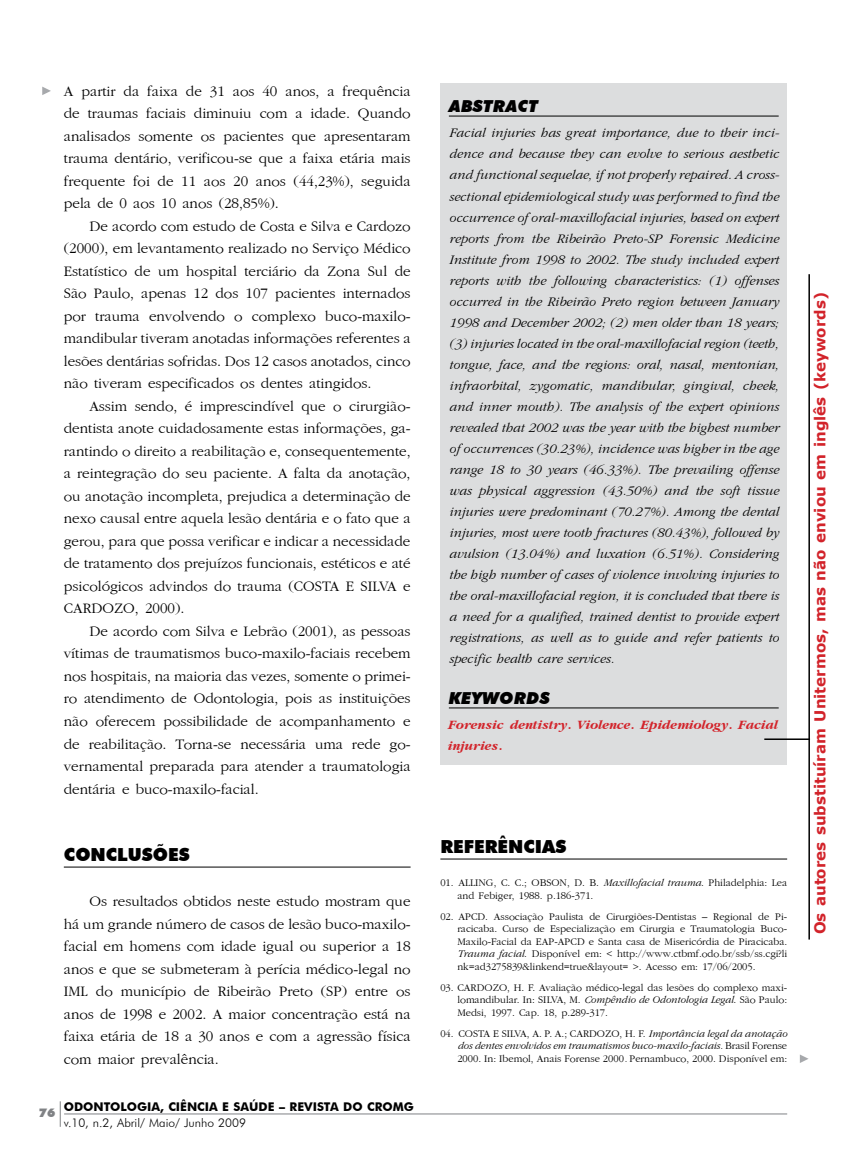
<style>
.page{position:relative;width:851px;height:1170px;background:#fff}
.page>*{position:absolute;margin:0;border:0;box-sizing:border-box;transform-origin:0 0}
.t1{font:900 18px "Futura BT";color:#000}
.t2{font:italic 900 16.5px "Futura BT";letter-spacing:.02em;color:#000}
.t3{font:15px/22.5px "Gatineau Plain";color:#000;text-align:justify}
.t4{font:700 15px "Verdana";color:#d2232a}
.t5{font:italic 13.5px/21px "Gatineau";color:#000;text-align:justify}
.t6{font:italic 700 13.5px/21px "Gatineau";color:#d2232a}
.t7{font:700 12px "Futura BT";color:#000}
.t8{font:300 12px "Futura BT";color:#000}
.t9{font:900 12px "Futura BT";color:#808285}
.t10{font:10.5px/12.6px "Gatineau Plain";color:#000;text-align:justify}
.t11{font:italic 10.5px "Gatineau";letter-spacing:-.01em;color:#000}
.s1{font-family:"Gatineau";font-style:italic}
.s2{font-family:"Gatineau Plain";font-style:normal}
</style>
<div class="page">
<svg style="left:60px;top:1101px;width:1px;height:25px"></svg>
<svg style="left:799px;top:1054px;width:9px;height:8px"></svg>
<hr style="left:64px;top:1113px;width:723px;height:1px;background:#808285">
<svg style="left:42px;top:87px;width:9px;height:8px"></svg>
<div style="left:440px;top:83px;width:347px;height:681px;background:#dcddde"></div>
<hr style="left:449px;top:116px;width:329px;height:1px;background:#000">
<hr style="left:449px;top:707px;width:329px;height:1px;background:#000">
<hr style="left:64px;top:866px;width:346px;height:1px;background:#000">
<hr style="left:440px;top:858px;width:347px;height:1px;background:#000">
<hr style="left:764px;top:738px;width:45px;height:2px;background:#000">
<hr style="left:808px;top:274px;width:1px;height:665px;background:#000">
<p class="t3" style="left:64px;top:80px;width:348px">A partir da faixa de 31 aos 40 anos, a frequência de traumas faciais diminuiu com a idade. Quando analisados somente os pacientes que apresentaram trauma dentário, verificou-se que a faixa etária mais frequente foi de 11 aos 20 anos (44,23%), seguida pela de 0 aos 10 anos (28,85%).</p>
<p class="t3" style="left:64px;top:215px;width:348px;text-indent:26px">De acordo com estudo de Costa e Silva e Cardozo (2000), em levantamento realizado no Serviço Médico Estatístico de um hospital terciário da Zona Sul de São Paulo, apenas 12 dos 107 pacientes internados por trauma envolvendo o complexo buco-maxilo&shy;mandibular tiveram anotadas informações referentes a lesões dentárias sofridas. Dos 12 casos anotados, cinco não tiveram especificados os dentes atingidos.</p>
<p class="t3" style="left:64px;top:395px;width:348px;text-indent:26px">Assim sendo, é imprescindível que o cirurgião&shy;dentista anote cuidadosamente estas informações, ga&shy;rantindo o direito a reabilitação e, consequentemente, a reintegração do seu paciente. A falta da anotação, ou anotação incompleta, prejudica a determinação de nexo causal entre aquela lesão dentária e o fato que a gerou, para que possa verificar e indicar a necessidade de tratamento dos prejuízos funcionais, estéticos e até psicológicos advindos do trauma (COSTA E SILVA e CARDOZO, 2000).</p>
<p class="t3" style="left:64px;top:620px;width:348px;text-indent:26px">De acordo com Silva e Lebrão (2001), as pessoas vítimas de traumatismos buco-maxilo-faciais recebem nos hospitais, na maioria das vezes, somente o primei&shy;ro atendimento de Odontologia, pois as instituições não oferecem possibilidade de acompanhamento e de reabilitação. Torna-se necessária uma rede go&shy;vernamental preparada para atender a traumatologia dentária e buco-maxilo-facial.</p>
<p class="t1" style="left:64px;top:843px;width:127px">CONCLUSÕES</p>
<p class="t3" style="left:64px;top:890px;width:348px;text-indent:26px">Os resultados obtidos neste estudo mostram que há um grande número de casos de lesão buco-maxilo&shy;facial em homens com idade igual ou superior a 18 anos e que se submeteram à perícia médico-legal no IML do município de Ribeirão Preto (SP) entre os anos de 1998 e 2002. A maior concentração está na faixa etária de 18 a 30 anos e com a agressão física com maior prevalência.</p>
<p class="t9" style="left:39px;top:1105px;width:18px">76</p>
<p class="t7" style="left:64px;top:1098px;width:351px">ODONTOLOGIA, CIÊNCIA E SAÚDE – REVISTA DO CROMG</p>
<p class="t8" style="left:64px;top:1114px;width:184px">v.10, n.2, Abril/ Maio/ Junho 2009</p>
<p class="t2" style="left:449px;top:96px;width:91px">ABSTRACT</p>
<p class="t5" style="left:449px;top:123px;width:332px">Facial injuries has great importance, due to their inci&shy;dence and because they can evolve to serious aesthetic and functional sequelae, if not properly repaired. A cross&shy;sectional epidemiological study was performed to find the occurrence of oral-maxillofacial injuries, based on expert reports from the Ribeirão Preto-SP Forensic Medicine Institute from 1998 to 2002. The study included expert reports with the following characteristics: (1) offenses occurred in the Ribeirão Preto region between January 1998 and December 2002; (2) men older than 18 years; (3) injuries located in the oral-maxillofacial region (teeth, tongue, face, and the regions: oral, nasal, mentonian, infraorbital, zygomatic, mandibular, gingival, cheek, and inner mouth). The analysis of the expert opinions revealed that 2002 was the year with the highest number of occurrences (30.23%), incidence was higher in the age range 18 to 30 years (46.33%). The prevailing offense was physical aggression (43.50%) and the soft tissue injuries were predominant (70.27%). Among the dental injuries, most were tooth fractures (80.43%), followed by avulsion (13.04%) and luxation (6.51%). Considering the high number of cases of violence involving injuries to the oral-maxillofacial region, it is concluded that there is a need for a qualified, trained dentist to provide expert registrations, as well as to guide and refer patients to specific health care services.</p>
<p class="t2" style="left:449px;top:688px;width:102px">KEYWORDS</p>
<p class="t6" style="left:449px;top:714px;width:331px">Forensic dentistry. Violence. Epidemiology. Facial injuries.</p>
<p class="t1" style="left:440px;top:835px;width:127px">REFERÊNCIAS</p>
<p class="t10" style="left:457px;top:876px;width:331px;text-indent:-17px">01. ALLING, C. C.; OBSON, D. B. <span class="s1">Maxillofacial trauma</span>. Philadelphia: Lea and Febiger, 1988. p.186-371.</p>
<p class="t10" style="left:457px;top:910px;width:331px;text-indent:-17px">02. APCD. Associação Paulista de Cirurgiões-Dentistas – Regional de Pi&shy;racicaba. Curso de Especialização em Cirurgia e Traumatologia Buco-Maxilo-Facial da EAP-APCD e Santa casa de Misericórdia de Piracicaba.<br><span class="s1">Trauma facial</span>. Disponível em: &lt; http://www.ctbmf.odo.br/ssb/ss.cgi?li nk=ad3275839&amp;linkend=true&amp;layout= &gt;. Acesso em: 17/06/2005.</p>
<p class="t10" style="left:457px;top:981px;width:331px;text-indent:-17px">03. CARDOZO, H. F. Avaliação médico-legal das lesões do complexo maxi&shy;lomandibular. In: SILVA, M. <span class="s1">Compêndio de Odontologia Legal</span>. São Paulo:<br>Medsi, 1997. Cap. 18, p.289-317.</p>
<p class="t10" style="left:440px;top:1027px;width:348px">04. COSTA E SILVA, A. P. A.; CARDOZO, H. F. <span class="s1">Importância legal da anotação</span></p>
<p class="t11" style="left:457px;top:1040px;width:331px">dos dentes envolvidos em traumatismos buco-maxilo-faciais. <span class="s2">Brasil Forense</span></p>
<p class="t10" style="left:457px;top:1052px;width:331px">2000. In: Ibemol, Anais Forense 2000<span class="s1">.</span> Pernambuco, 2000. Disponível em:</p>
<p class="t4" style="left:810px;top:934px;width:643px;rotate:-90deg">Os autores substituíram Unitermos, mas não enviou em inglês (keywords)</p>
</div>
